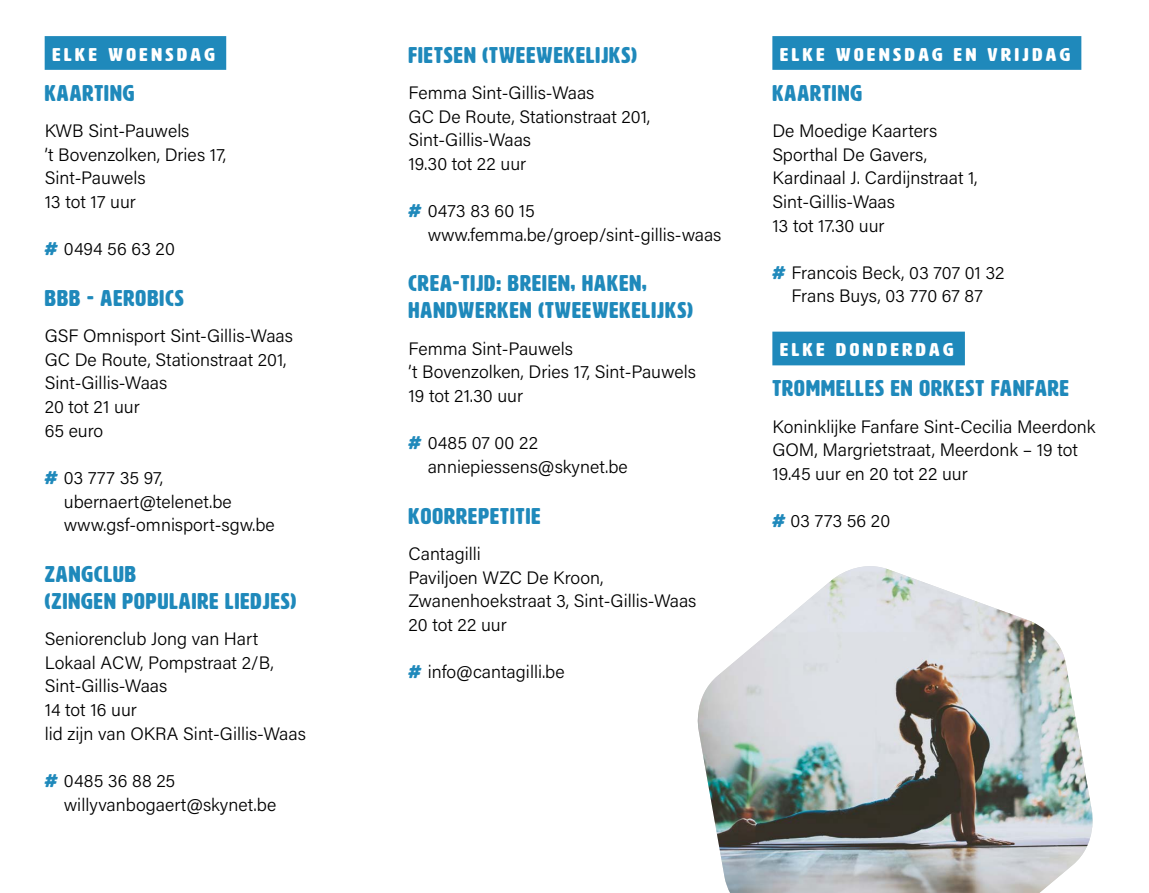
<style>
.page{position:relative;width:1149px;height:893px;background:#fff}
.page>*{position:absolute;margin:0;border:0;box-sizing:border-box;transform-origin:0 0}
.Activiteit-Blauw{font:22.5px/27px "HWT Artz";letter-spacing:.05em;color:#1f89bb}
.Data-Blauw{font:18.22px "HWT Artz";letter-spacing:.18em;color:#fff;scale:1.11 1}
.body{font:300 18px/23.6px "Acumin Pro";color:#000}
.Contact_inspring{font:300 18px/23.6px "Acumin Pro";color:#000}
.s1{font-family:"HWT Artz";font-weight:400;color:#1f89bb}
</style>
<div class="page">
<div style="left:45px;top:36px;width:181px;height:34px;background:#1f89bb"></div>
<div style="left:772px;top:36px;width:308px;height:34px;background:#1f89bb"></div>
<div style="left:772px;top:332px;width:192px;height:33px;background:#1f89bb"></div>
<img style="left:697px;top:566px;width:396px;height:327px">
<p class="Data-Blauw" style="left:52px;top:45px;width:148px">ELKE WOENSDAG</p>
<p class="Activiteit-Blauw" style="left:45px;top:79px;width:91px">KAARTING</p>
<p class="body" style="left:45px;top:118px;width:146px">KWB Sint-Pauwels</p>
<p class="body" style="left:45px;top:142px;width:183px">’t Bovenzolken, Dries 17,<br>Sint-Pauwels<br>13 tot 17 uur</p>
<p class="Contact_inspring" style="left:45px;top:236px;width:132px"><span class="s1">#</span> 0494 56 63 20</p>
<p class="Activiteit-Blauw" style="left:45px;top:285px;width:140px">BBB - AEROBICS</p>
<p class="body" style="left:45px;top:323px;width:250px">GSF Omnisport Sint-Gillis-Waas</p>
<p class="body" style="left:45px;top:347px;width:243px">GC De Route, Stationstraat 201,<br>Sint-Gillis-Waas<br>20 tot 21 uur<br>65 euro</p>
<p class="Contact_inspring" style="left:64px;top:465px;width:212px;text-indent:-19px"><span class="s1">#</span> 03 777 35 97, ubernaert@telenet.be www.gsf-omnisport-sgw.be</p>
<p class="Activiteit-Blauw" style="left:45px;top:561px;width:253px">ZANGCLUB<br>(ZINGEN POPULAIRE LIEDJES)</p>
<p class="body" style="left:45px;top:626px;width:215px">Seniorenclub Jong van Hart</p>
<p class="body" style="left:45px;top:650px;width:262px">Lokaal ACW, Pompstraat 2/B,<br>Sint-Gillis-Waas<br>14 tot 16 uur<br>lid zijn van OKRA Sint-Gillis-Waas</p>
<p class="Contact_inspring" style="left:64px;top:768px;width:214px;text-indent:-19px"><span class="s1">#</span> 0485 36 88 25 willyvanbogaert@skynet.be</p>
<p class="Activiteit-Blauw" style="left:408px;top:42px;width:230px">FIETSEN (TWEEWEKELIJKS)</p>
<p class="body" style="left:408px;top:80px;width:187px">Femma Sint-Gillis-Waas</p>
<p class="body" style="left:408px;top:104px;width:243px">GC De Route, Stationstraat 201,<br>Sint-Gillis-Waas<br>19.30 tot 22 uur</p>
<p class="Contact_inspring" style="left:427px;top:198px;width:295px;text-indent:-19px"><span class="s1">#</span> 0473 83 60 15 www.femma.be/groep/sint-gillis-waas</p>
<p class="Activiteit-Blauw" style="left:408px;top:270px;width:286px">CREA-TIJD: BREIEN, HAKEN,<br>HANDWERKEN (TWEEWEKELIJKS)</p>
<p class="body" style="left:408px;top:336px;width:166px">Femma Sint-Pauwels</p>
<p class="body" style="left:408px;top:360px;width:289px">’t Bovenzolken, Dries 17, Sint-Pauwels<br>19 tot 21.30 uur</p>
<p class="Contact_inspring" style="left:427px;top:430px;width:201px;text-indent:-19px"><span class="s1">#</span> 0485 07 00 22 anniepiessens@skynet.be</p>
<p class="Activiteit-Blauw" style="left:408px;top:502px;width:133px">KOORREPETITIE</p>
<p class="body" style="left:408px;top:541px;width:74px">Cantagilli</p>
<p class="body" style="left:408px;top:565px;width:289px">Paviljoen WZC De Kroon,<br>Zwanenhoekstraat 3, Sint-Gillis-Waas<br>20 tot 22 uur</p>
<p class="Contact_inspring" style="left:408px;top:659px;width:158px"><span class="s1">#</span> info@cantagilli.be</p>
<p class="Data-Blauw" style="left:779px;top:45px;width:262px">ELKE WOENSDAG EN VRIJDAG</p>
<p class="Activiteit-Blauw" style="left:772px;top:79px;width:91px">KAARTING</p>
<p class="body" style="left:772px;top:118px;width:166px">De Moedige Kaarters</p>
<p class="body" style="left:772px;top:142px;width:206px">Sporthal De Gavers,<br>Kardinaal J. Cardijnstraat 1,<br>Sint-Gillis-Waas<br>13 tot 17.30 uur</p>
<p class="Contact_inspring" style="left:772px;top:260px;width:233px;text-align:center"><span class="s1">#</span> Francois Beck, 03 707 01 32<br>Frans Buys, 03 770 67 87</p>
<p class="Data-Blauw" style="left:779px;top:340px;width:158px">ELKE DONDERDAG</p>
<p class="Activiteit-Blauw" style="left:772px;top:375px;width:298px">TROMMELLES EN ORKEST FANFARE</p>
<p class="body" style="left:772px;top:414px;width:324px">Koninklijke Fanfare Sint-Cecilia Meerdonk</p>
<p class="body" style="left:772px;top:437px;width:307px">GOM, Margrietstraat, Meerdonk – 19 tot<br>19.45 uur en 20 tot 22 uur</p>
<p class="Contact_inspring" style="left:772px;top:508px;width:119px"><span class="s1">#</span> 03 773 56 20</p>
</div>
